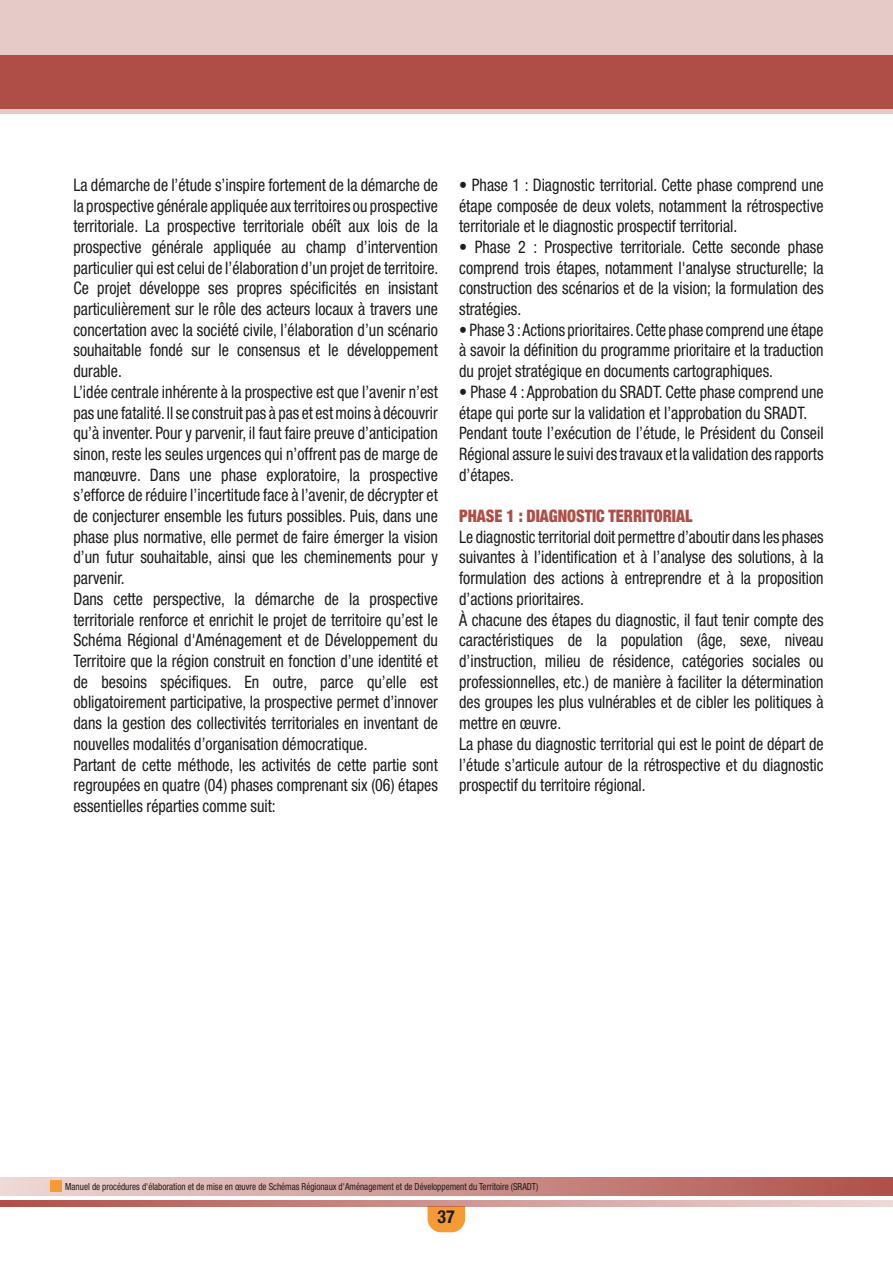
<style>
.page{position:relative;width:893px;height:1263px;background:#fff}
.page>*{position:absolute;margin:0;border:0;box-sizing:border-box;transform-origin:0 0}
.t1{font:700 condensed 18px "Helvetica Neue LT Pro";color:#1d1d1b}
.t2{font:condensed 17.25px/20.7px "Helvetica Neue";color:#1d1d1b;scale:.93 1}
.t3{font:condensed 17.25px/20.7px "Helvetica Neue";color:#1d1d1b;scale:.92 1}
.t4{font:condensed 17.25px/20.7px "Helvetica Neue";color:#1d1d1b;text-align:justify;scale:.91 1}
.t5{font:condensed 9.75px "Helvetica Neue";color:#1d1d1b;scale:.93 1}
.s1{font-weight:900;color:#ae4e47}
</style>
<div class="page">
<div style="left:0;top:1177px;width:893px;height:19px;background:linear-gradient(to right,#eed8d5,#ae504a)"></div>
<svg style="left:428px;top:1207px;width:37px;height:25px"></svg>
<hr style="left:428px;top:1206px;width:37px;height:1px;background:#c86c41">
<svg style="left:0;top:1200px;width:893px;height:6px;background:#cd9490"></svg>
<div style="left:51px;top:1180px;width:11px;height:11px;background:#f59a35"></div>
<div style="left:0;top:0;width:893px;height:113px;background:#e6cac8"></div>
<div style="left:0;top:55px;width:893px;height:54px;background:#ae4e47"></div>
<p class="t2" style="left:73px;top:174px;width:394px">La démarche de l’étude s’inspire fortement de la démarche de la prospective générale appliquée aux territoires ou prospective territoriale. La prospective territoriale obéît aux lois de la prospective générale appliquée au champ d’intervention particulier qui est celui de l’élaboration d’un projet de territoire.<br>Ce projet développe ses propres spécificités en insistant particulièrement sur le rôle des acteurs locaux à travers une concertation avec la société civile, l’élaboration d’un scénario souhaitable fondé sur le consensus et le développement durable.<br>L’idée centrale inhérente à la prospective est que l’avenir n’est pas une fatalité. Il se construit pas à pas et est moins à découvrir qu’à inventer. Pour y parvenir, il faut faire preuve d’anticipation sinon, reste les seules urgences qui n’offrent pas de marge de manœuvre. Dans une phase exploratoire, la prospective s’efforce de réduire l’incertitude face à l’avenir, de décrypter et de conjecturer ensemble les futurs possibles. Puis, dans une phase plus normative, elle permet de faire émerger la vision d’un futur souhaitable, ainsi que les cheminements pour y parvenir.<br>Dans cette perspective, la démarche de la prospective territoriale renforce et enrichit le projet de territoire qu’est le Schéma Régional d'Aménagement et de Développement du Territoire que la région construit en fonction d’une identité et de besoins spécifiques. En outre, parce qu’elle est obligatoirement participative, la prospective permet d’innover dans la gestion des collectivités territoriales en inventant de nouvelles modalités d’organisation démocratique.<br>Partant de cette méthode, les activités de cette partie sont regroupées en quatre (04) phases comprenant six (06) étapes essentielles réparties comme suit:</p>
<p class="t2" style="left:459px;top:174px;width:393px;text-align:justify">• Phase 1 : Diagnostic territorial. Cette phase comprend une étape composée de deux volets, notamment la rétrospective territoriale et le diagnostic prospectif territorial.</p>
<p class="t2" style="left:459px;top:236px;width:393px;text-align:justify">• Phase 2 : Prospective territoriale. Cette seconde phase comprend trois étapes, notamment l'analyse structurelle; la construction des scénarios et de la vision; la formulation des stratégies.</p>
<p class="t4" style="left:459px;top:319px;width:402px">• Phase 3 : Actions prioritaires. Cette phase comprend une étape à savoir la définition du programme prioritaire et la traduction du projet stratégique en documents cartographiques.</p>
<p class="t2" style="left:459px;top:381px;width:393px">• Phase 4 : Approbation du SRADT. Cette phase comprend une étape qui porte sur la validation et l’approbation du SRADT.<br>Pendant toute l’exécution de l’étude, le Président du Conseil Régional assure le suivi des travaux et la validation des rapports d’étapes.</p>
<p class="t3" style="left:459px;top:505px;width:398px"><span class="s1">PHASE 1 : DIAGNOSTIC TERRITORIAL<br></span>Le diagnostic territorial doit permettre d’aboutir dans les phases suivantes à l’identification et à l’analyse des solutions, à la formulation des actions à entreprendre et à la proposition d’actions prioritaires.<br>À chacune des étapes du diagnostic, il faut tenir compte des caractéristiques de la population (âge, sexe, niveau d’instruction, milieu de résidence, catégories sociales ou professionnelles, etc.) de manière à faciliter la détermination des groupes les plus vulnérables et de cibler les politiques à mettre en œuvre.<br>La phase du diagnostic territorial qui est le point de départ de l’étude s’articule autour de la rétrospective et du diagnostic prospectif du territoire régional.</p>
<p class="t5" style="left:65px;top:1180px;width:510px">Manuel de procédures d'élaboration et de mise en œuvre de Schémas Régionaux d'Aménagement et de Développement du Territoire (SRADT)</p>
<p class="t1" style="left:437px;top:1206px;width:19px">37</p>
</div>
